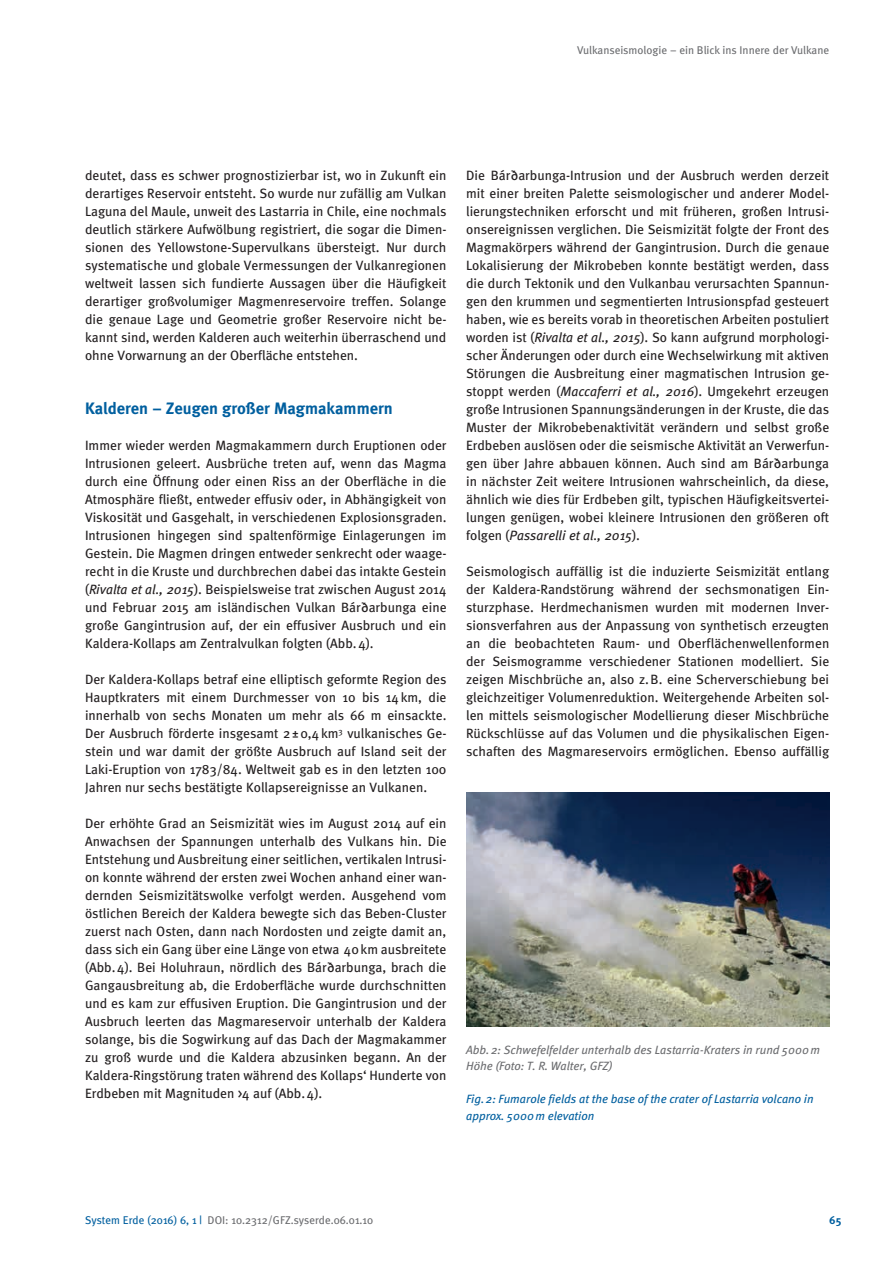
<style>
.page{position:relative;width:893px;height:1263px;background:#fff}
.page>*{position:absolute;margin:0;border:0;box-sizing:border-box;transform-origin:0 0}
.t1{font:700 16.5px "Meta";color:#005f9f}
.t2{font:13.5px/18px "Meta";color:#231f20;text-align:justify}
.t3{font:italic 12px/16.5px "Meta";color:#6c6d70}
.t4{font:italic 12px/16.5px "Meta";color:#005f9f}
.t5{font:11.25px "Meta Plus";color:#6c6d70}
.t6{font:11.25px "Meta";color:#6c6d70}
.t7{font:700 11.25px "Meta";color:#005f9f}
.s1{font-style:italic}
.s2{color:#005f9f}
</style>
<div class="page">
<img style="left:466px;top:792px;width:363px;height:234px">
<p class="t6" style="left:577px;top:43px;width:254px">Vulkanseismologie – ein Blick ins Innere der Vulkane</p>
<p class="t2" style="left:85px;top:166px;width:363px">deutet, dass es schwer prognostizierbar ist, wo in Zukunft ein derartiges Reservoir entsteht. So wurde nur zufällig am Vulkan Laguna del Maule, unweit des Lastarria in Chile, eine nochmals deutlich stärkere Aufwölbung registriert, die sogar die Dimen&shy;sionen des Yellowstone-Supervulkans übersteigt. Nur durch systematische und globale Vermessungen der Vulkanregionen weltweit lassen sich fundierte Aussagen über die Häufigkeit derartiger großvolumiger Magmenreservoire treffen. Solange die genaue Lage und Geometrie großer Reservoire nicht be&shy;kannt sind, werden Kalderen auch weiterhin überraschend und ohne Vorwarnung an der Oberfläche entstehen.</p>
<p class="t1" style="left:85px;top:398px;width:309px">Kalderen – Zeugen großer Magmakammern</p>
<p class="t2" style="left:85px;top:436px;width:363px">Immer wieder werden Magmakammern durch Eruptionen oder Intrusionen geleert. Ausbrüche treten auf, wenn das Magma durch eine Öffnung oder einen Riss an der Oberfläche in die Atmosphäre fließt, entweder effusiv oder, in Abhängigkeit von Viskosität und Gasgehalt, in verschiedenen Explosionsgraden.<br>Intrusionen hingegen sind spaltenförmige Einlagerungen im Gestein. Die Magmen dringen entweder senkrecht oder waage&shy;recht in die Kruste und durchbrechen dabei das intakte Gestein (<span class="s1">Rivalta et al., 2015</span>). Beispielsweise trat zwischen August 2014 und Februar 2015 am isländischen Vulkan Bárðarbunga eine große Gangintrusion auf, der ein effusiver Ausbruch und ein Kaldera-Kollaps am Zentralvulkan folgten (Abb. 4).</p>
<p class="t2" style="left:85px;top:670px;width:363px">Der Kaldera-Kollaps betraf eine elliptisch geformte Region des Hauptkraters mit einem Durchmesser von 10 bis 14km, die innerhalb von sechs Monaten um mehr als 66 m einsackte.<br>Der Ausbruch förderte insgesamt 2 ± 0,4 km<sup>3</sup> vulkanisches Ge&shy;stein und war damit der größte Ausbruch auf Island seit der Laki-Eruption von 1783/84. Weltweit gab es in den letzten 100<br>Jahren nur sechs bestätigte Kollapsereignisse an Vulkanen.</p>
<p class="t2" style="left:85px;top:814px;width:363px">Der erhöhte Grad an Seismizität wies im August 2014 auf ein Anwachsen der Spannungen unterhalb des Vulkans hin. Die Entstehung und Ausbreitung einer seitlichen, vertikalen Intrusi&shy;on konnte während der ersten zwei Wochen anhand einer wan&shy;dernden Seismizitätswolke verfolgt werden. Ausgehend vom östlichen Bereich der Kaldera bewegte sich das Beben-Cluster zuerst nach Osten, dann nach Nordosten und zeigte damit an, dass sich ein Gang über eine Länge von etwa 40 km ausbreitete (Abb. 4). Bei Holuhraun, nördlich des Bárðarbunga, brach die Gangausbreitung ab, die Erdoberfläche wurde durchschnitten und es kam zur effusiven Eruption. Die Gangintrusion und der Ausbruch leerten das Magmareservoir unterhalb der Kaldera solange, bis die Sogwirkung auf das Dach der Magmakammer zu groß wurde und die Kaldera abzusinken begann. An der Kaldera-Ringstörung traten während des Kollaps‘ Hunderte von Erdbeben mit Magnituden &gt;4 auf (Abb. 4).</p>
<p class="t2" style="left:466px;top:166px;width:365px">Die Bárðarbunga-Intrusion und der Ausbruch werden derzeit mit einer breiten Palette seismologischer und anderer Model&shy;lierungstechniken erforscht und mit früheren, großen Intrusi&shy;onsereignissen verglichen. Die Seismizität folgte der Front des Magmakörpers während der Gangintrusion. Durch die genaue Lokalisierung der Mikrobeben konnte bestätigt werden, dass die durch Tektonik und den Vulkanbau verursachten Spannun&shy;gen den krummen und segmentierten Intrusionspfad gesteuert haben, wie es bereits vorab in theoretischen Arbeiten postuliert worden ist (<span class="s1">Rivalta et al., 2015</span>). So kann aufgrund morphologi&shy;scher Änderungen oder durch eine Wechselwirkung mit aktiven Störungen die Ausbreitung einer magmatischen Intrusion ge&shy;stoppt werden (<span class="s1">Maccaferri et al., 2016</span>). Umgekehrt erzeugen große Intrusionen Spannungsänderungen in der Kruste, die das Muster der Mikrobebenaktivität verändern und selbst große Erdbeben auslösen oder die seismische Aktivität an Verwerfun&shy;gen über Jahre abbauen können. Auch sind am Bárðarbunga in nächster Zeit weitere Intrusionen wahrscheinlich, da diese, ähnlich wie dies für Erdbeben gilt, typischen Häufigkeitsvertei&shy;lungen genügen, wobei kleinere Intrusionen den größeren oft folgen (<span class="s1">Passarelli et al., 2015</span>).</p>
<p class="t2" style="left:466px;top:562px;width:365px">Seismologisch auffällig ist die induzierte Seismizität entlang der Kaldera-Randstörung während der sechsmonatigen Ein&shy;sturzphase. Herdmechanismen wurden mit modernen Inver&shy;sionsverfahren aus der Anpassung von synthetisch erzeugten an die beobachteten Raum- und Oberflächenwellenformen der Seismogramme verschiedener Stationen modelliert. Sie zeigen Mischbrüche an, also z.B. eine Scherverschiebung bei gleichzeitiger Volumenreduktion. Weitergehende Arbeiten sol&shy;len mittels seismologischer Modellierung dieser Mischbrüche Rückschlüsse auf das Volumen und die physikalischen Eigen&shy;schaften des Magmareservoirs ermöglichen. Ebenso auffällig</p>
<p class="t3" style="left:466px;top:1041px;width:355px">Abb. 2: Schwefelfelder unterhalb des Lastarria-Kraters in rund 5000 m<br>Höhe (Foto: T. R. Walter, GFZ)</p>
<p class="t4" style="left:466px;top:1090px;width:349px">Fig. 2: Fumarole fields at the base of the crater of Lastarria volcano in approx. 5000 m elevation</p>
<p class="t5" style="left:85px;top:1214px;width:290px"><span class="s2">System Erde (2016) 6, 1 |</span> DOI: 10.2312/GFZ.syserde.06.01.10</p>
<p class="t7" style="left:829px;top:1213px;width:14px">65</p>
</div>
